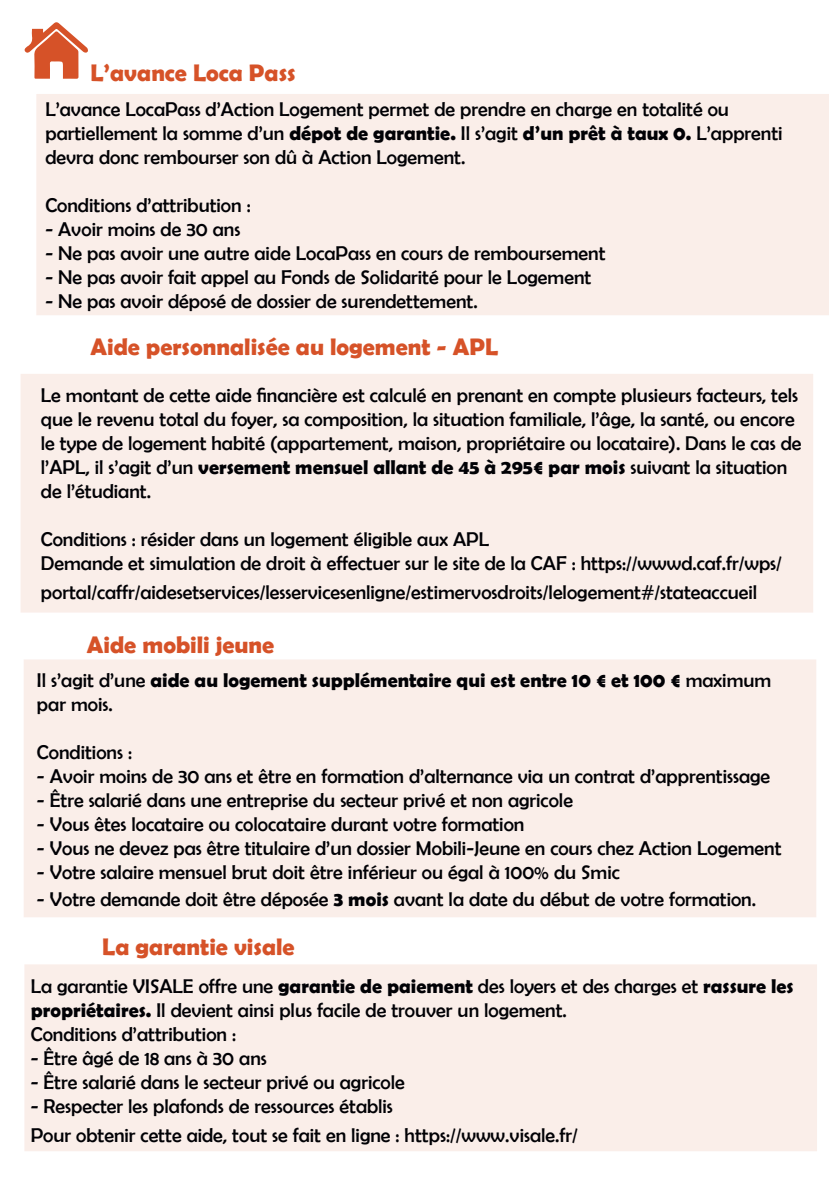
<style>
.page{position:relative;width:840px;height:1191px;background:#fff}
.page>*{position:absolute;margin:0;border:0;box-sizing:border-box;transform-origin:0 0}
.t1{font:700 24px "Berlin Sans FB Demi";color:#d65228}
.t2{font:20px/24px "Berlin Sans FB";color:#010105}
.t3{font:700 20px/24px "Berlin Sans FB Demi";color:#010105}
.s1{font-family:"Berlin Sans FB Demi";font-weight:700}
.s2{font-family:"Berlin Sans FB";font-weight:400}
</style>
<div class="page">
<div style="left:21px;top:374px;width:791px;height:238px;background:#faeee9"></div>
<div style="left:24px;top:659px;width:791px;height:258px;background:#faeee9"></div>
<div style="left:24px;top:964px;width:792px;height:187px;background:#faeee9"></div>
<div style="left:36px;top:94px;width:792px;height:221px;background:#faeee9"></div>
<svg style="left:24px;top:22px;width:64px;height:57px"></svg>
<p class="t1" style="left:90px;top:59px;width:207px">L’avance Loca Pass</p>
<p class="t2" style="left:45px;top:97px;width:738px">L’avance LocaPass d’Action Logement permet de prendre en charge en totalité ou partiellement la somme d’un <span class="s1">dépot de garantie.</span> Il s’agit <span class="s1">d’un prêt à taux 0.</span> L’apprenti devra donc rembourser son dû à Action Logement.</p>
<p class="t2" style="left:45px;top:193px;width:207px">Conditions d’attribution :</p>
<p class="t2" style="left:45px;top:217px;width:196px">- Avoir moins de 30 ans</p>
<p class="t2" style="left:45px;top:241px;width:561px">- Ne pas avoir une autre aide LocaPass en cours de remboursement</p>
<p class="t2" style="left:45px;top:265px;width:547px">- Ne pas avoir fait appel au Fonds de Solidarité pour le Logement</p>
<p class="t2" style="left:45px;top:289px;width:433px">- Ne pas avoir déposé de dossier de surendettement.</p>
<p class="t1" style="left:90px;top:333px;width:409px">Aide personnalisée au logement - APL</p>
<p class="t2" style="left:41px;top:383px;width:761px">Le montant de cette aide financière est calculé en prenant en compte plusieurs facteurs, tels que le revenu total du foyer, sa composition, la situation familiale, l’âge, la santé, ou encore le type de logement habité (appartement, maison, propriétaire ou locataire). Dans le cas de l’APL, il s’agit d’un <span class="s1">versement mensuel allant de 45 à 295€ par mois</span> suivant la situation de l’étudiant.</p>
<p class="t2" style="left:41px;top:527px;width:449px">Conditions : résider dans un logement éligible aux APL</p>
<p class="t2" style="left:41px;top:549px;width:742px;line-height:28.8px">Demande et simulation de droit à effectuer sur le site de la CAF : https://wwwd.caf.fr/wps/ portal/caffr/aidesetservices/lesservicesenligne/estimervosdroits/lelogement#/stateaccueil</p>
<p class="t1" style="left:87px;top:631px;width:189px">Aide mobili jeune</p>
<p class="t3" style="left:37px;top:668px;width:735px"><span class="s2">Il s’agit d’une</span> aide au logement supplémentaire qui est entre 10 € et 100 € <span class="s2">maximum par mois.</span></p>
<p class="t2" style="left:37px;top:740px;width:96px">Conditions :</p>
<p class="t2" style="left:37px;top:764px;width:734px">- Avoir moins de 30 ans et être en formation d’alternance via un contrat d’apprentissage</p>
<p class="t2" style="left:37px;top:788px;width:537px">- Être salarié dans une entreprise du secteur privé et non agricole</p>
<p class="t2" style="left:37px;top:812px;width:488px">- Vous êtes locataire ou colocataire durant votre formation</p>
<p class="t2" style="left:37px;top:836px;width:745px">- Vous ne devez pas être titulaire d’un dossier Mobili-Jeune en cours chez Action Logement</p>
<p class="t2" style="left:37px;top:860px;width:584px">- Votre salaire mensuel brut doit être inférieur ou égal à 100% du Smic</p>
<p class="t2" style="left:37px;top:887px;width:720px">- Votre demande doit être déposée <span class="s1">3 mois</span> avant la date du début de votre formation.</p>
<p class="t1" style="left:102px;top:933px;width:194px">La garantie visale</p>
<p class="t2" style="left:31px;top:973px;width:764px">La garantie VISALE offre une <span class="s1">garantie de paiement</span> des loyers et des charges et <span class="s1">rassure les propriétaires.</span> Il devient ainsi plus facile de trouver un logement.</p>
<p class="t2" style="left:31px;top:1021px;width:207px">Conditions d’attribution :</p>
<p class="t2" style="left:31px;top:1045px;width:237px">- Être âgé de 18 ans à 30 ans</p>
<p class="t2" style="left:31px;top:1069px;width:375px">- Être salarié dans le secteur privé ou agricole</p>
<p class="t2" style="left:31px;top:1093px;width:363px">- Respecter les plafonds de ressources établis</p>
<p class="t2" style="left:31px;top:1122px;width:548px">Pour obtenir cette aide, tout se fait en ligne : https://www.visale.fr/</p>
</div>
